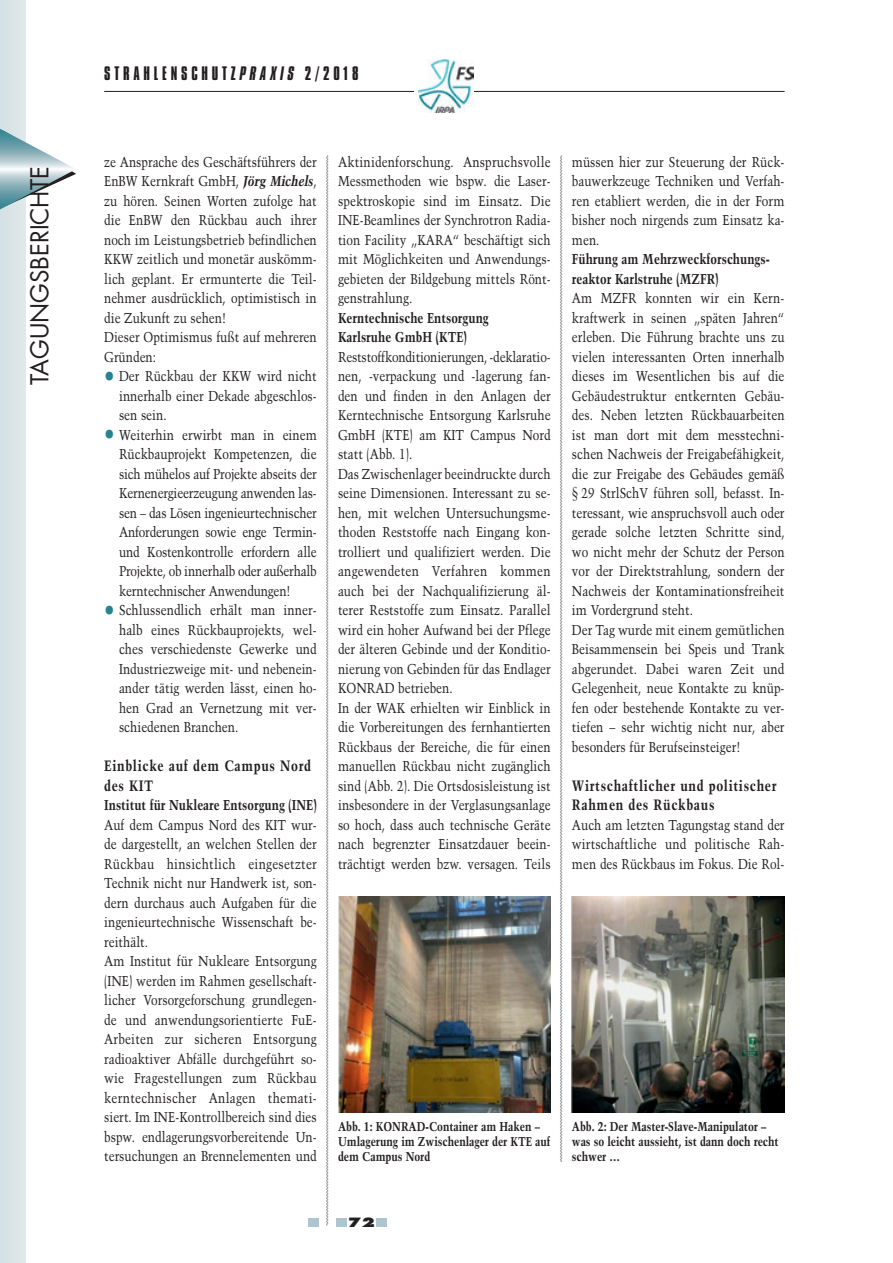
<style>
.page{position:relative;width:893px;height:1263px;background:#fff}
.page>*{position:absolute;margin:0;border:0;box-sizing:border-box;transform-origin:0 0}
.t1{font:24px "Futura";color:#231f20}
.t2{font:16.8px "Compacta BT";letter-spacing:.225em;color:#231f20}
.t3{font:700 15px/19.5px "Trump Mediaeval";letter-spacing:.05em;color:#231f20;scale:.83 1}
.t4{font:14.25px/19.5px "Trump Mediaeval";color:#231f20;text-align:justify;scale:.83 1}
.t5{font:700 14.25px/19.5px "Trump Mediaeval";color:#231f20;scale:.83 1}
.t6{font:700 12.75px/15px "Trump Mediaeval";letter-spacing:-.005em;color:#231f20;scale:.83 1}
.t7{font:800 12.45px "Futura";color:#231f20;scale:1.3 1}
.s1{font-style:italic}
.s2{font-weight:700;font-style:italic}
.s3{font-size:25.5px;color:#25838f}
</style>
<div class="page">
<div style="left:308px;top:1218px;width:11px;height:9px;background:#aec5cd"></div>
<div style="left:336px;top:1218px;width:11px;height:9px;background:#aec5cd"></div>
<div style="left:376px;top:1218px;width:11px;height:9px;background:#aec5cd"></div>
<hr style="left:104px;top:91px;width:680px;height:1px;background:#231f20">
<div style="left:415px;top:57px;width:59px;height:58px;background:#fff"></div>
<img style="left:418px;top:60px;width:56px;height:53px">
<div style="left:0;top:0;width:26px;height:1263px;background:#dae4e7"></div>
<svg style="left:560px;top:155px;width:2px;height:1006px;background:#bebfc2"></svg>
<svg style="left:326px;top:155px;width:2px;height:1070px;background:#c0c1c4"></svg>
<svg style="left:0;top:129px;width:76px;height:80px"></svg>
<img style="left:338px;top:896px;width:213px;height:216px">
<img style="left:572px;top:896px;width:212px;height:216px">
<h1 class="t1" style="left:23px;top:385px;width:221px;rotate:-90deg">TAGUNGSBERICHTE</h1>
<p class="t2" style="left:104px;top:63px;width:256px">STRAHLENSCHUTZ<span class="s1">PRAXIS</span> 2/2018</p>
<p class="t4" style="left:104px;top:152px;width:258px;text-align:left">ze Ansprache des Geschäftsführers der<br>EnBW Kernkraft GmbH, <span class="s2">Jörg Michels</span>, zu hören. Seinen Worten zufolge hat die EnBW den Rückbau auch ihrer noch im Leistungsbetrieb befindlichen<br>KKW zeitlich und monetär auskömm&shy;lich geplant. Er ermunterte die Teil&shy;nehmer ausdrücklich, optimistisch in die Zukunft zu sehen!<br>Dieser Optimismus fußt auf mehreren<br>Gründen:</p>
<p class="t4" style="left:119px;top:366px;width:240px;text-indent:-15px"><span class="s3">•</span> Der Rückbau der KKW wird nicht innerhalb einer Dekade abgeschlos&shy;sen sein.</p>
<p class="t4" style="left:119px;top:425px;width:240px;text-indent:-15px"><span class="s3">•</span> Weiterhin erwirbt man in einem Rückbauprojekt Kompetenzen, die sich mühelos auf Projekte abseits der Kernenergieerzeugung anwenden las&shy;sen – das Lösen ingenieurtechnischer Anforderungen sowie enge Termin&shy;und Kostenkontrolle erfordern alle Projekte, ob innerhalb oder außerhalb kerntechnischer Anwendungen!</p>
<p class="t4" style="left:119px;top:600px;width:240px;text-indent:-15px"><span class="s3">•</span> Schlussendlich erhält man inner&shy;halb eines Rückbauprojekts, wel&shy;ches verschiedenste Gewerke und Industriezweige mit- und nebenein&shy;ander tätig werden lässt, einen ho&shy;hen Grad an Vernetzung mit ver&shy;schiedenen Branchen.</p>
<p class="t3" style="left:104px;top:756px;width:251px">Einblicke auf dem Campus Nord des KIT</p>
<p class="t5" style="left:104px;top:795px;width:258px">Institut für Nukleare Entsorgung (INE)</p>
<p class="t4" style="left:104px;top:815px;width:258px;text-align:left">Auf dem Campus Nord des KIT wur&shy;de dargestellt, an welchen Stellen der Rückbau hinsichtlich eingesetzter Technik nicht nur Handwerk ist, son&shy;dern durchaus auch Aufgaben für die ingenieurtechnische Wissenschaft be&shy;reithält.<br>Am Institut für Nukleare Entsorgung (INE) werden im Rahmen gesellschaft&shy;licher Vorsorgeforschung grundlegen&shy;de und anwendungsorientierte FuE-Arbeiten zur sicheren Entsorgung radioaktiver Abfälle durchgeführt so&shy;wie Fragestellungen zum Rückbau kerntechnischer Anlagen themati&shy;siert. Im INE-Kontrollbereich sind dies bspw. endlagerungsvorbereitende Un&shy;tersuchungen an Brennelementen und</p>
<p class="t4" style="left:338px;top:152px;width:258px">Aktinidenforschung. Anspruchsvolle Messmethoden wie bspw. die Laser&shy;spektroskopie sind im Einsatz. Die INE-Beamlines der Synchrotron Radia&shy;tion Facility „KARA“ beschäftigt sich mit Möglichkeiten und Anwendungs&shy;gebieten der Bildgebung mittels Rönt&shy;genstrahlung.</p>
<p class="t5" style="left:338px;top:307px;width:183px">Kerntechnische Entsorgung<br>Karlsruhe GmbH (KTE)</p>
<p class="t4" style="left:338px;top:347px;width:258px;text-align:left">Reststoffkonditionierungen, -deklaratio&shy;nen, -verpackung und -lagerung fan&shy;den und finden in den Anlagen der Kerntechnische Entsorgung Karlsruhe GmbH (KTE) am KIT Campus Nord statt (Abb. 1).<br>Das Zwischenlager beeindruckte durch seine Dimensionen. Interessant zu se&shy;hen, mit welchen Untersuchungsme&shy;thoden Reststoffe nach Eingang kon&shy;trolliert und qualifiziert werden. Die angewendeten Verfahren kommen auch bei der Nachqualifizierung äl&shy;terer Reststoffe zum Einsatz. Parallel wird ein hoher Aufwand bei der Pflege der älteren Gebinde und der Konditio&shy;nierung von Gebinden für das Endlager KONRAD betrieben.<br>In der WAK erhielten wir Einblick in die Vorbereitungen des fernhantierten Rückbaus der Bereiche, die für einen manuellen Rückbau nicht zugänglich sind (Abb. 2). Die Ortsdosisleistung ist insbesondere in der Verglasungsanlage so hoch, dass auch technische Geräte nach begrenzter Einsatzdauer beein&shy;trächtigt werden bzw. versagen. Teils</p>
<p class="t4" style="left:572px;top:152px;width:258px">müssen hier zur Steuerung der Rück&shy;bauwerkzeuge Techniken und Verfah&shy;ren etabliert werden, die in der Form bisher noch nirgends zum Einsatz ka&shy;men.</p>
<p class="t5" style="left:572px;top:249px;width:239px">Führung am Mehrzweckforschungs&shy;reaktor Karlstruhe (MZFR)</p>
<p class="t4" style="left:572px;top:288px;width:258px;text-align:left">Am MZFR konnten wir ein Kern&shy;kraftwerk in seinen „späten Jahren“ erleben. Die Führung brachte uns zu vielen interessanten Orten innerhalb dieses im Wesentlichen bis auf die Gebäudestruktur entkernten Gebäu&shy;des. Neben letzten Rückbauarbeiten ist man dort mit dem messtechni&shy;schen Nachweis der Freigabefähigkeit, die zur Freigabe des Gebäudes gemäß § 29 StrlSchV führen soll, befasst. In&shy;teressant, wie anspruchsvoll auch oder gerade solche letzten Schritte sind, wo nicht mehr der Schutz der Person vor der Direktstrahlung, sondern der Nachweis der Kontaminationsfreiheit im Vordergrund steht.<br>Der Tag wurde mit einem gemütlichen Beisammensein bei Speis und Trank abgerundet. Dabei waren Zeit und Gelegenheit, neue Kontakte zu knüp&shy;fen oder bestehende Kontakte zu ver&shy;tiefen – sehr wichtig nicht nur, aber besonders für Berufseinsteiger!</p>
<p class="t3" style="left:572px;top:775px;width:248px">Wirtschaftlicher und politischer<br>Rahmen des Rückbaus</p>
<p class="t4" style="left:572px;top:815px;width:258px">Auch am letzten Tagungstag stand der wirtschaftliche und politische Rah&shy;men des Rückbaus im Fokus. Die Rol-</p>
<p class="t6" style="left:338px;top:1119px;width:257px">Abb. 1: KONRAD-Container am Haken –<br>Umlagerung im Zwischenlager der KTE auf dem Campus Nord</p>
<p class="t6" style="left:572px;top:1119px;width:251px">Abb. 2: Der Master-Slave-Manipulator – was so leicht aussieht, ist dann doch recht schwer …</p>
<p class="t7" style="left:348px;top:1214px;width:23px">72</p>
</div>
